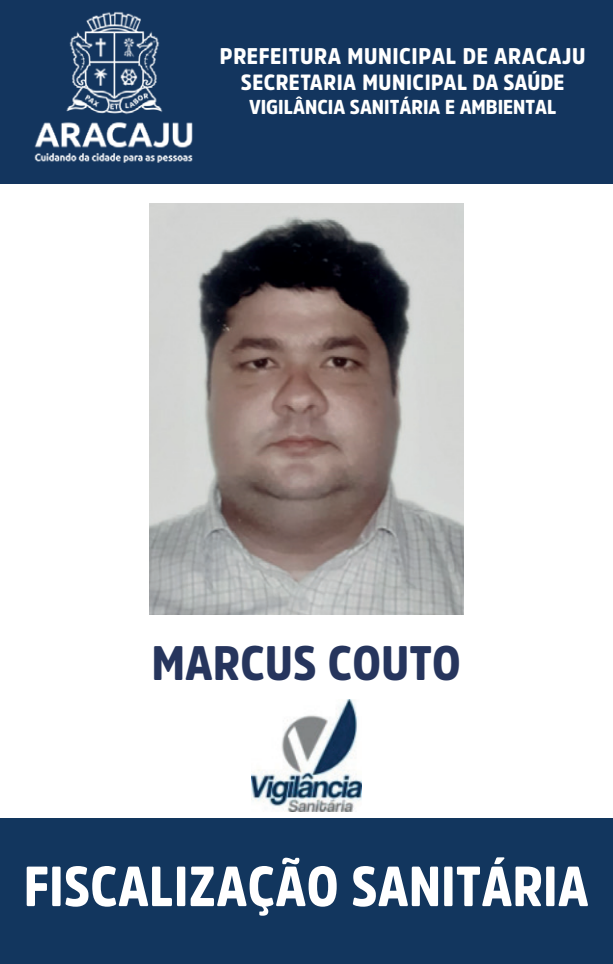
<style>
.page{position:relative;width:613px;height:964px;background:#fff}
.page>*{position:absolute;margin:0;border:0;box-sizing:border-box;transform-origin:0 0}
.t1{font:900 56px "Amsi Pro Narw";letter-spacing:.005em;color:#fff;scale:.93 1}
.t2{font:900 48px "Amsi Pro Narw";letter-spacing:.005em;color:#26355d}
.t3{font:900 22.4px "Amsi Pro Narw";letter-spacing:.025em;color:#fff}
.t4{font:900 22px "Amsi Pro Narw";letter-spacing:.025em;color:#fff}
.t5{font:900 20px "Amsi Pro Narw";color:#fff}
</style>
<div class="page">
<div style="left:0;top:0;width:612px;height:183px;background:#13355e"></div>
<div style="left:0;top:819px;width:612px;height:145px;background:#12365e"></div>
<img style="left:149px;top:204px;width:314px;height:410px">
<img style="left:251px;top:699px;width:110px;height:112px">
<img style="left:2px;top:11px;width:223px;height:195px">
<p class="t3" style="left:220px;top:40px;width:367px">PREFEITURA MUNICIPAL DE ARACAJU</p>
<p class="t4" style="left:241px;top:67px;width:325px">SECRETARIA MUNICIPAL DA SAÚDE</p>
<p class="t5" style="left:249px;top:93px;width:309px">VIGILÂNCIA SANITÁRIA E AMBIENTAL</p>
<h2 class="t2" style="left:152px;top:630px;width:310px">MARCUS COUTO</h2>
<h1 class="t1" style="left:24px;top:848px;width:608px">FISCALIZAÇÃO SANITÁRIA</h1>
</div>
